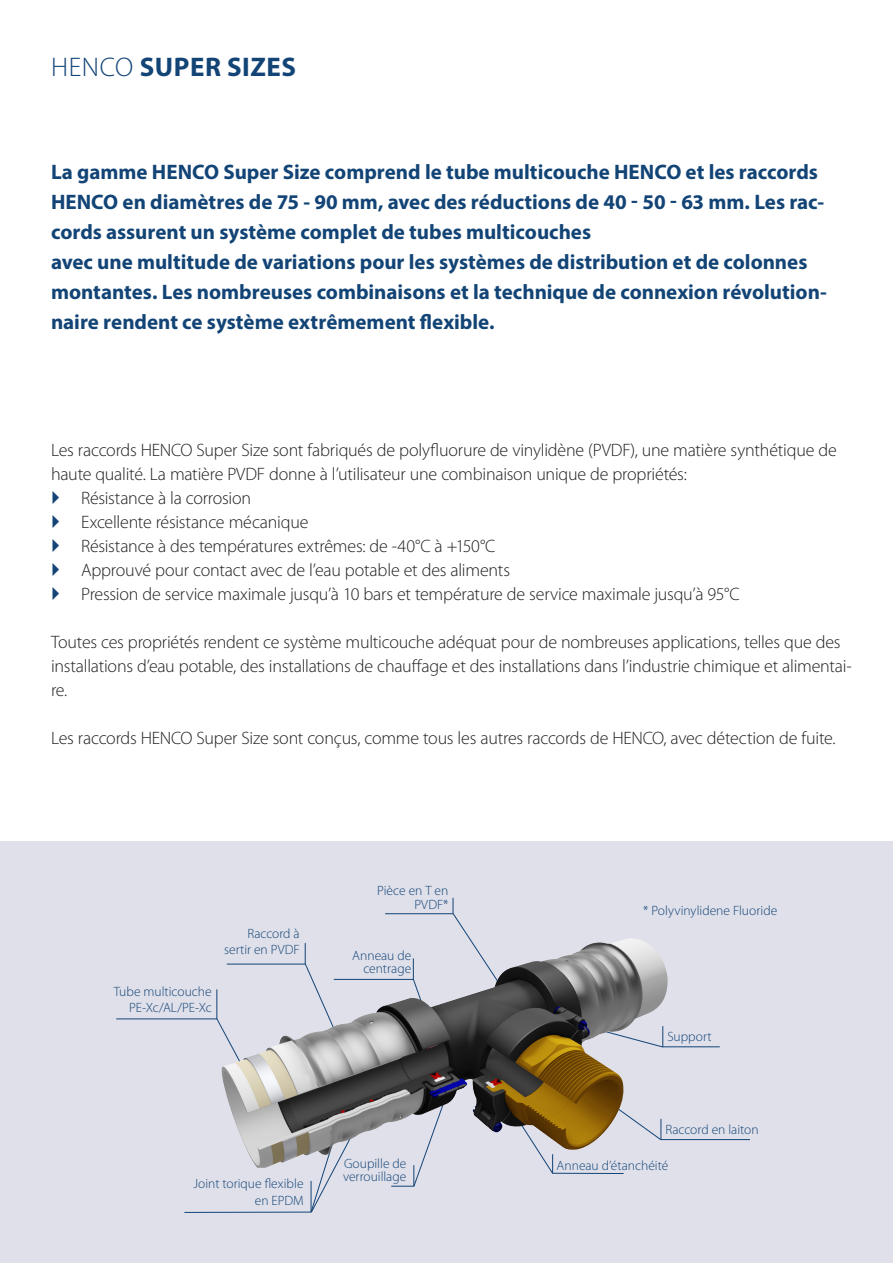
<style>
.page{position:relative;width:893px;height:1263px;background:#fff}
.page>*{position:absolute;margin:0;border:0;box-sizing:border-box;transform-origin:0 0}
.t1{font:700 27px "Myriad Pro";letter-spacing:.02em;color:#134476}
.Basis{font:700 21px/30px "Myriad Pro";color:#134476}
.Basis-2{font:300 18px/24px "Myriad Pro";letter-spacing:-.015em;color:#231f20}
.t2{font:300 13.5px/16.5px "Myriad Pro";color:#134476;text-align:right}
.s1{font-weight:300}
</style>
<div class="page">
<div style="left:0;top:841px;width:893px;height:422px;background:#dfe0ea"></div>
<hr style="left:663px;top:1046px;width:57px;height:1px;background:#134476">
<hr style="left:661px;top:1139px;width:89px;height:1px;background:#134476">
<hr style="left:553px;top:1173px;width:71px;height:1px;background:#134476">
<hr style="left:184px;top:1212px;width:127px;height:1px;background:#134476">
<hr style="left:216px;top:989px;width:1px;height:30px;background:#134476">
<svg style="left:216px;top:1018px;width:4px;height:8px"></svg>
<hr style="left:116px;top:1018px;width:101px;height:1px;background:#134476">
<svg style="left:391px;top:898px;width:162px;height:289px"></svg>
<hr style="left:385px;top:913px;width:68px;height:1px;background:#134476">
<svg style="left:311px;top:1168px;width:24px;height:45px"></svg>
<img style="left:220px;top:938px;width:448px;height:230px">
<p class="t1" style="left:51px;top:49px;width:246px"><span class="s1">HENCO</span> SUPER SIZES</p>
<p class="Basis" style="left:51px;top:157px;width:774px">La gamme HENCO Super Size comprend le tube multicouche HENCO et les raccords<br>HENCO en diamètres de 75 - 90 mm, avec des réductions de 40 - 50 - 63 mm. Les rac&shy;cords assurent un système complet de tubes multicouches</p>
<p class="Basis" style="left:51px;top:247px;width:777px">avec une multitude de variations pour les systèmes de distribution et de colonnes montantes. Les nombreuses combinaisons et la technique de connexion révolution&shy;naire rendent ce système extrêmement flexible.</p>
<p class="Basis-2" style="left:51px;top:438px;width:787px">Les raccords HENCO Super Size sont fabriqués de polyfluorure de vinylidène (PVDF), une matière synthétique de haute qualité. La matière PVDF donne à l’utilisateur une combinaison unique de propriétés:</p>
<p class="Basis-2" style="left:81px;top:486px;width:172px">Résistance à la corrosion</p>
<p class="Basis-2" style="left:81px;top:510px;width:229px">Excellente résistance mécanique</p>
<p class="Basis-2" style="left:81px;top:534px;width:416px">Résistance à des températures extrêmes: de -40°C à +150°C</p>
<p class="Basis-2" style="left:81px;top:558px;width:431px">Approuvé pour contact avec de l’eau potable et des aliments</p>
<p class="Basis-2" style="left:81px;top:582px;width:660px">Pression de service maximale jusqu’à 10 bars et température de service maximale jusqu’à 95°C</p>
<p class="Basis-2" style="left:51px;top:630px;width:802px">Toutes ces propriétés rendent ce système multicouche adéquat pour de nombreuses applications, telles que des installations d’eau potable, des installations de chauffage et des installations dans l’industrie chimique et alimentai&shy;re.</p>
<p class="Basis-2" style="left:51px;top:726px;width:786px">Les raccords HENCO Super Size sont conçus, comme tous les autres raccords de HENCO, avec détection de fuite.</p>
<p class="t2" style="left:114px;top:983px;width:99px">Tube multicouche<br>PE-Xc/AL/PE-Xc</p>
<p class="t2" style="left:224px;top:925px;width:77px">Raccord à sertir en PVDF</p>
<p class="t2" style="left:377px;top:884px;width:73px;line-height:13.5px">Pièce en T en<br>PVDF*</p>
<p class="t2" style="left:352px;top:948px;width:61px;line-height:13.5px">Anneau de centrage</p>
<p class="t2" style="left:194px;top:1176px;width:112px">Joint torique flexible en EPDM</p>
<p class="t2" style="left:343px;top:1157px;width:65px;line-height:13.5px;text-align:left">Goupille de verrouillage</p>
<p class="t2" style="left:643px;top:902px;width:136px">* Polyvinylidene Fluoride</p>
<p class="t2" style="left:667px;top:1028px;width:46px">Support</p>
<p class="t2" style="left:665px;top:1122px;width:95px">Raccord en laiton</p>
<p class="t2" style="left:557px;top:1158px;width:113px">Anneau d’étanchéité</p>
</div>
